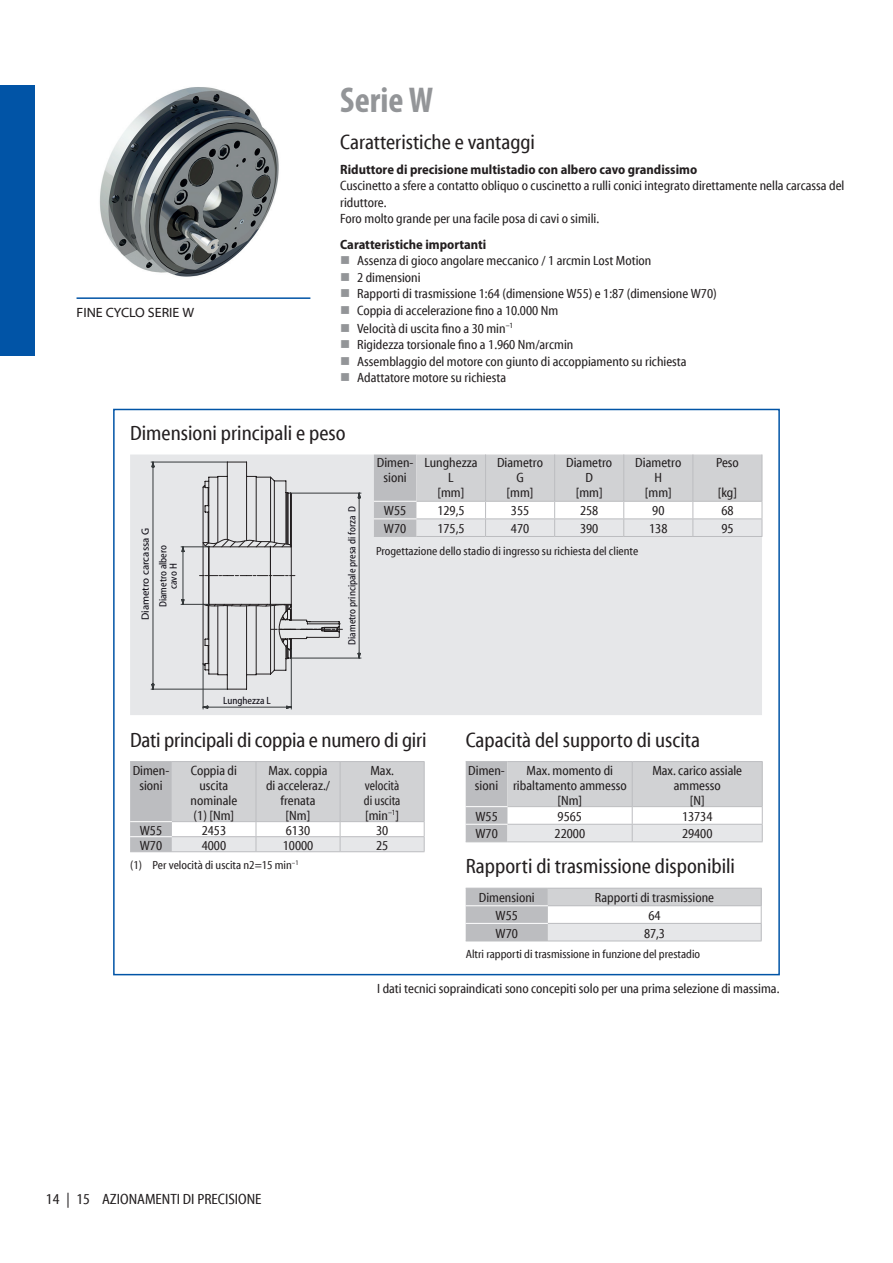
<style>
.page{position:relative;width:893px;height:1263px;background:#fff}
.page>*{position:absolute;margin:0;border:0;box-sizing:border-box;transform-origin:0 0}
.t1{font:700 condensed 36px "Myriad Pro";color:#939598}
.t2{font:condensed 21px "Myriad Web Pro";color:#231f20}
.t3{font:condensed 15px "Myriad Web Pro";color:#231f20}
.t4{font:condensed 13.5px/15px "Myriad Web Pro";color:#231f20;text-align:center}
.t5{font:700 semi-condensed 13.5px "Myriad Pro";color:#231f20}
.t6{font:13.5px "Myriad Web Pro";color:#231f20}
.t7{font:condensed 12px "Myriad Web Pro";color:#231f20}
.t8{font:condensed 10.5px/10.5px "Myriad Web Pro";color:#0d0b14;text-align:center}
.t9{font:10.5px "Myriad Web Pro";color:#0d0b14}
</style>
<div class="page">
<img style="left:99px;top:87px;width:180px;height:190px">
<div style="left:0;top:85px;width:34px;height:270px;background:#0154a6"></div>
<div style="left:130px;top:454px;width:632px;height:261px;background:#e6e7e9"></div>
<svg style="left:374px;top:454px;width:389px;height:82px"></svg>
<hr style="left:374px;top:536px;width:42px;height:1px;background:#bcbdc0">
<hr style="left:416px;top:536px;width:70px;height:1px;background:#bcbdc0">
<hr style="left:486px;top:536px;width:69px;height:1px;background:#bcbdc0">
<hr style="left:555px;top:536px;width:69px;height:1px;background:#bcbdc0">
<hr style="left:624px;top:536px;width:69px;height:1px;background:#bcbdc0">
<hr style="left:693px;top:536px;width:69px;height:1px;background:#bcbdc0">
<hr style="left:374px;top:501px;width:42px;height:1px;background:#fff">
<hr style="left:374px;top:518px;width:42px;height:1px;background:#fff">
<svg style="left:151px;top:462px;width:210px;height:247px;background:#dddee0"></svg>
<svg style="left:130px;top:761px;width:295px;height:90px;background:#d6d7d9"></svg>
<hr style="left:130px;top:821px;width:42px;height:1px;background:#fff">
<hr style="left:130px;top:836px;width:42px;height:1px;background:#fff">
<hr style="left:130px;top:851px;width:42px;height:1px;background:#bcbdc0">
<hr style="left:172px;top:851px;width:84px;height:1px;background:#bcbdc0">
<hr style="left:256px;top:851px;width:84px;height:1px;background:#bcbdc0">
<hr style="left:340px;top:851px;width:85px;height:1px;background:#bcbdc0">
<svg style="left:466px;top:761px;width:297px;height:80px"></svg>
<hr style="left:466px;top:806px;width:41px;height:1px;background:#fff">
<hr style="left:466px;top:824px;width:41px;height:1px;background:#fff">
<hr style="left:466px;top:841px;width:41px;height:1px;background:#bcbdc0">
<hr style="left:507px;top:841px;width:125px;height:1px;background:#bcbdc0">
<hr style="left:632px;top:841px;width:131px;height:1px;background:#bcbdc0">
<div style="left:466px;top:889px;width:82px;height:51px;background:#bcbdc0"></div>
<div style="left:548px;top:888px;width:213px;height:18px;background:#d1d2d4"></div>
<div style="left:548px;top:923px;width:213px;height:18px;background:#e6e7e9"></div>
<hr style="left:466px;top:888px;width:82px;height:1px;background:#bcbdc0">
<hr style="left:548px;top:888px;width:214px;height:1px;background:#bcbdc0">
<hr style="left:548px;top:905px;width:214px;height:1px;background:#bcbdc0">
<hr style="left:548px;top:923px;width:214px;height:1px;background:#bcbdc0">
<svg style="left:761px;top:889px;width:1px;height:51px"></svg>
<hr style="left:466px;top:940px;width:82px;height:1px;background:#bcbdc0">
<hr style="left:548px;top:940px;width:214px;height:1px;background:#bcbdc0">
<hr style="left:466px;top:905px;width:82px;height:1px;background:#fff">
<hr style="left:466px;top:923px;width:82px;height:1px;background:#fff">
<hr style="left:77px;top:297px;width:233px;height:2px;background:#0154a6">
<p class="t6" style="left:77px;top:306px;width:119px">FINE CYCLO SERIE W</p>
<h1 class="t1" style="left:340px;top:78px;width:95px">Serie W</h1>
<h2 class="t2" style="left:340px;top:131px;width:196px">Caratteristiche e vantaggi</h2>
<p class="t5" style="left:340px;top:161px;width:359px">Riduttore di precisione multistadio con albero cavo grandissimo</p>
<p class="t4" style="left:340px;top:178px;width:506px;line-height:16.5px;text-align:left">Cuscinetto a sfere a contatto obliquo o cuscinetto a rulli conici integrato direttamente nella carcassa del riduttore.<br>Foro molto grande per una facile posa di cavi o simili.</p>
<p class="t5" style="left:340px;top:236px;width:148px">Caratteristiche importanti</p>
<p class="t4" style="left:357px;top:253px;width:361px;line-height:16.5px;text-align:left">Assenza di gioco angolare meccanico / 1 arcmin Lost Motion<br>2 dimensioni<br>Rapporti di trasmissione 1:64 (dimensione W55) e 1:87 (dimensione W70)<br>Coppia di accelerazione fino a 10.000 Nm</p>
<p class="t4" style="left:357px;top:320px;width:331px;line-height:16.5px;text-align:left">Velocità di uscita fino a 30 min<sup>–1<br></sup>Rigidezza torsionale fino a 1.960 Nm/arcmin<br>Assemblaggio del motore con giunto di accoppiamento su richiesta Adattatore motore su richiesta</p>
<h2 class="t2" style="left:130px;top:422px;width:217px">Dimensioni principali e peso</h2>
<p class="t9" style="left:140px;top:620px;width:93px;rotate:-90deg">Diametro carcassa G</p>
<p class="t8" style="left:158px;top:607px;width:64px;rotate:-90deg">Diametro albero cavo H</p>
<p class="t8" style="left:347px;top:645px;width:140px;rotate:-90deg">Diametro principale presa di forza D</p>
<p class="t4" style="left:377px;top:456px;width:38px">Dimen&shy;sioni</p>
<p class="t4" style="left:424px;top:456px;width:55px">Lunghezza<br>L<br>[mm]</p>
<p class="t4" style="left:497px;top:456px;width:48px">Diametro<br>G<br>[mm]</p>
<p class="t4" style="left:566px;top:456px;width:48px">Diametro<br>D<br>[mm]</p>
<p class="t4" style="left:635px;top:456px;width:48px">Diametro<br>H<br>[mm]</p>
<p class="t4" style="left:716px;top:456px;width:24px">Peso</p>
<p class="t4" style="left:718px;top:486px;width:21px">[kg]</p>
<p class="t4" style="left:384px;top:504px;width:24px">W55</p>
<p class="t4" style="left:437px;top:504px;width:29px">129,5</p>
<p class="t4" style="left:511px;top:504px;width:20px">355</p>
<p class="t4" style="left:580px;top:504px;width:20px">258</p>
<p class="t4" style="left:652px;top:504px;width:14px">90</p>
<p class="t4" style="left:721px;top:504px;width:14px">68</p>
<p class="t4" style="left:384px;top:521px;width:24px">W70</p>
<p class="t4" style="left:437px;top:521px;width:29px">175,5</p>
<p class="t4" style="left:511px;top:521px;width:20px">470</p>
<p class="t4" style="left:580px;top:521px;width:20px">390</p>
<p class="t4" style="left:649px;top:521px;width:20px">138</p>
<p class="t4" style="left:721px;top:521px;width:14px">95</p>
<p class="t7" style="left:376px;top:544px;width:264px">Progettazione dello stadio di ingresso su richiesta del cliente</p>
<p class="t8" style="left:223px;top:695px;width:49px">Lunghezza L</p>
<h2 class="t2" style="left:130px;top:728px;width:298px">Dati principali di coppia e numero di giri</h2>
<p class="t4" style="left:133px;top:763px;width:38px">Dimen&shy;sioni</p>
<p class="t4" style="left:191px;top:763px;width:48px">Coppia di uscita nominale (1) [Nm]</p>
<p class="t4" style="left:266px;top:763px;width:65px">Max. coppia di acceleraz./ frenata<br>[Nm]</p>
<p class="t4" style="left:364px;top:763px;width:38px">Max. velocità di uscita [min<sup>–1</sup>]</p>
<p class="t4" style="left:140px;top:823px;width:24px">W55</p>
<p class="t4" style="left:202px;top:823px;width:26px">2453</p>
<p class="t4" style="left:286px;top:823px;width:26px">6130</p>
<p class="t4" style="left:376px;top:823px;width:14px">30</p>
<p class="t4" style="left:140px;top:838px;width:24px">W70</p>
<p class="t4" style="left:202px;top:838px;width:26px">4000</p>
<p class="t4" style="left:283px;top:838px;width:32px">10000</p>
<p class="t4" style="left:376px;top:838px;width:14px">25</p>
<p class="t7" style="left:130px;top:858px;width:170px">(1) Per velocità di uscita n2=15 min<sup>–1</sup></p>
<h2 class="t2" style="left:466px;top:728px;width:236px">Capacità del supporto di uscita</h2>
<p class="t4" style="left:468px;top:763px;width:38px">Dimen&shy;sioni</p>
<p class="t4" style="left:513px;top:763px;width:115px">Max. momento di ribaltamento ammesso [Nm]</p>
<p class="t4" style="left:652px;top:763px;width:91px">Max. carico assiale ammesso<br>[N]</p>
<p class="t4" style="left:475px;top:809px;width:24px">W55</p>
<p class="t4" style="left:558px;top:809px;width:26px">9565</p>
<p class="t4" style="left:682px;top:809px;width:32px">13734</p>
<p class="t4" style="left:475px;top:827px;width:24px">W70</p>
<p class="t4" style="left:555px;top:827px;width:32px">22000</p>
<p class="t4" style="left:682px;top:827px;width:32px">29400</p>
<h2 class="t2" style="left:466px;top:855px;width:271px">Rapporti di trasmissione disponibili</h2>
<p class="t4" style="left:479px;top:891px;width:57px">Dimensioni</p>
<p class="t4" style="left:595px;top:891px;width:121px">Rapporti di trasmissione</p>
<p class="t4" style="left:496px;top:908px;width:24px">W55</p>
<p class="t4" style="left:648px;top:908px;width:14px">64</p>
<p class="t4" style="left:496px;top:926px;width:24px">W70</p>
<p class="t4" style="left:644px;top:926px;width:23px">87,3</p>
<p class="t7" style="left:466px;top:948px;width:236px">Altri rapporti di trasmissione in funzione del prestadio</p>
<p class="t4" style="left:377px;top:981px;width:404px">I dati tecnici sopraindicati sono concepiti solo per una prima selezione di massima.</p>
<p class="t3" style="left:46px;top:1191px;width:217px">14 | 15 AZIONAMENTI DI PRECISIONE</p>
</div>
